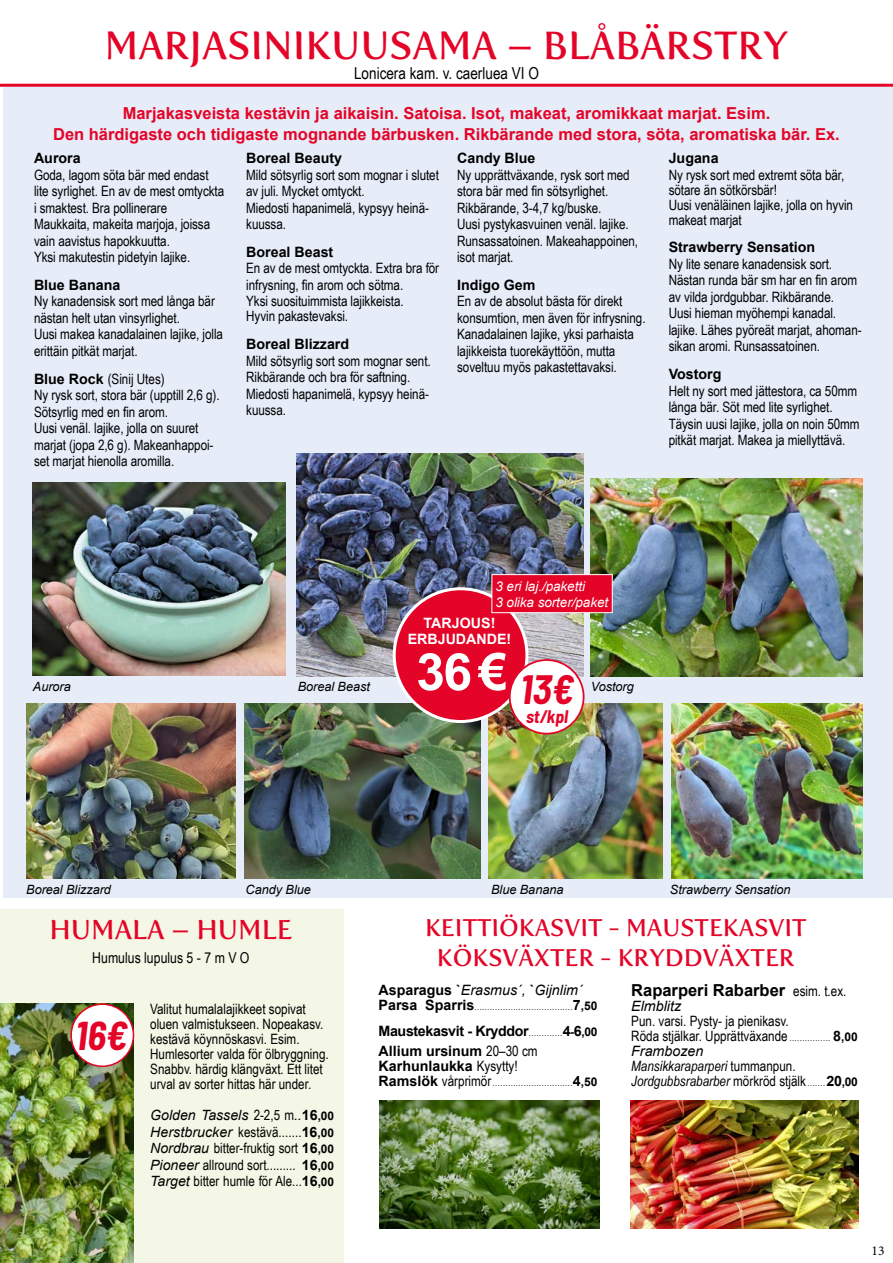
<style>
.page{position:relative;width:893px;height:1263px;background:#fff}
.page>*{position:absolute;margin:0;border:0;box-sizing:border-box;transform-origin:0 0}
.t1{font:700 51.6px "Arial";color:#fff}
.t2{font:italic 700 semi-condensed 40.05px "Barlow";color:#e40428}
.t3{font:italic 700 semi-condensed 39.3px "Barlow";color:#e40428}
.t4{font:39px "Fertigo Pro";color:#e40428}
.t5{font:27px "Fertigo Pro";color:#e40428}
.t6{font:24px/30px "Fertigo Pro";color:#e40428;text-align:center}
.t7{font:italic 700 semi-condensed 17.85px "Barlow";color:#e40428}
.t8{font:700 16.5px/21px "Arial";color:#e40428;text-align:center}
.t9{font:700 16.5px "Arial";color:#000}
.t10{font:16.5px "Arial Narrow";color:#000}
.t11{font:15px "Arial Narrow";color:#000}
.t12{font:14.25px/16.5px "Arial Narrow";letter-spacing:-.005em;color:#000}
.t13{font:700 14.25px "Arial";color:#000}
.t14{font:italic 14.25px/15px "Arial Narrow";color:#000}
.t15{font:700 14.25px/19.5px "Arial";letter-spacing:-.025em;color:#000}
.t16{font:italic 14.25px "Arial";color:#000}
.t17{font:700 14.25px/15.3px "Arial";color:#fff;text-align:center}
.t18{font:14.1px/16.5px "Arial Narrow";color:#000;text-align:justify}
.t19{font:italic 14.1px "Arial";color:#000}
.t20{font:italic 13.5px/16.5px "Arial";letter-spacing:-.005em;color:#fff}
.t21{font:13.5px "Minion Pro";color:#000}
.t22{font:italic 12.75px "Arial";letter-spacing:-.005em;color:#000}
.t23{font:9px "Arial Narrow";color:#000}
.s1{font-family:"Arial";font-weight:700}
.s2{font-family:"Arial Narrow";font-style:normal}
.s3{font-weight:700;font-style:normal}
.s4{font-weight:700;font-style:normal;font-size:11.85px}
.s5{font-family:"Arial";font-style:italic}
.s6{font-family:"Arial";font-weight:700;font-size:11.85px}
.s7{font-family:"Arial";font-weight:700;font-size:14.25px}
.s8{font-family:"Arial";font-weight:700;font-size:12px}
.s9{font-family:"Arial Narrow";font-weight:400;font-size:9px}
.s10{font-size:12px}
.s11{font-family:"Arial Narrow";font-weight:400}
.s12{font-size:14.25px}
.s13{font-family:"Arial Narrow";font-weight:400;font-size:14.25px}
.s14{font-size:9px}
.s15{font-style:normal}
.s16{font-style:normal;font-size:9px}
.s17{font-family:"Arial";font-weight:700;font-style:normal}
.s18{font-family:"Arial";font-weight:700;font-style:normal;font-size:12px}
</style>
<div class="page">
<div style="left:4px;top:87px;width:889px;height:810px;background:#e6ecf8"></div>
<div style="left:0;top:909px;width:343px;height:354px;background:#f4f7e5"></div>
<img style="left:296px;top:454px;width:287px;height:223px">
<img style="left:591px;top:478px;width:271px;height:199px">
<img style="left:26px;top:704px;width:210px;height:175px">
<hr style="left:0;top:84px;width:893px;height:3px;background:#e40428">
<img style="left:0;top:1003px;width:133px;height:260px">
<img style="left:33px;top:482px;width:252px;height:193px">
<div style="left:71px;top:1004px;width:62px;height:62px;background:#fff;border-radius:50%"></div>
<div style="left:70px;top:1003px;width:64px;height:64px;border:2px solid #e40428;border-radius:50%"></div>
<img style="left:244px;top:704px;width:236px;height:175px">
<img style="left:489px;top:704px;width:174px;height:175px">
<img style="left:671px;top:704px;width:191px;height:175px">
<div style="left:394px;top:589px;width:133px;height:132px;background:#e40428;border-radius:50%"></div>
<div style="left:393px;top:587px;width:135px;height:136px;border:3px solid #fff;border-radius:50%"></div>
<div style="left:510px;top:660px;width:74px;height:74px;background:#fff;border-radius:50%"></div>
<div style="left:509px;top:659px;width:75px;height:75px;border:2px solid #e40428;border-radius:50%"></div>
<div style="left:491px;top:574px;width:122px;height:39px;background:#e40428;border:1px solid #fff"></div>
<img style="left:380px;top:1101px;width:219px;height:128px">
<img style="left:630px;top:1101px;width:229px;height:128px">
<h3 class="t4" style="left:105px;top:23px;width:685px">MARJASINIKUUSAMA – BLÅBÄRSTRY</h3>
<p class="t10" style="left:354px;top:61px;width:186px">Lonicera kam. v. caerluea VI O</p>
<p class="t8" style="left:53px;top:103px;width:788px">Marjakasveista kestävin ja aikaisin. Satoisa. Isot, makeat, aromikkaat marjat. Esim.<br>Den härdigaste och tidigaste mognande bärbusken. Rikbärande med stora, söta, aromatiska bär. Ex.</p>
<p class="t13" style="left:34px;top:149px;width:48px">Aurora</p>
<p class="t12" style="left:34px;top:166px;width:192px">Goda, lagom söta bär med endast lite syrlighet. En av de mest omtyckta i smaktest. Bra pollinerare<br>Maukkaita, makeita marjoja, joissa vain aavistus hapokkuutta.<br>Yksi makutestin pidetyin lajike.</p>
<p class="t13" style="left:34px;top:275px;width:88px">Blue Banana</p>
<p class="t12" style="left:34px;top:293px;width:191px">Ny kanadensisk sort med långa bär nästan helt utan vinsyrlighet.<br>Uusi makea kanadalainen lajike, jolla erittäin pitkät marjat.</p>
<p class="t12" style="left:34px;top:370px;width:187px"><span class="s1">Blue Rock</span> (Sinij Utes)<br>Ny rysk sort, stora bär (upptill 2,6 g).<br>Sötsyrlig med en fin arom.<br>Uusi venäl. lajike, jolla on suuret marjat (jopa 2,6 g). Makeanhappoi&shy;set marjat hienolla aromilla.</p>
<p class="t13" style="left:246px;top:149px;width:97px">Boreal Beauty</p>
<p class="t12" style="left:246px;top:166px;width:194px">Mild sötsyrlig sort som mognar i slutet av juli. Mycket omtyckt.<br>Miedosti hapanimelä, kypsyy heinä&shy;kuussa.</p>
<p class="t13" style="left:246px;top:242px;width:89px">Boreal Beast</p>
<p class="t12" style="left:246px;top:260px;width:194px">En av de mest omtyckta. Extra bra för infrysning, fin arom och sötma.<br>Yksi suosituimmista lajikkeista.</p>
<p class="t12" style="left:246px;top:308px;width:103px">Hyvin pakastevaksi.</p>
<p class="t13" style="left:246px;top:335px;width:104px">Boreal Blizzard</p>
<p class="t12" style="left:246px;top:352px;width:186px">Mild sötsyrlig sort som mognar sent.<br>Rikbärande och bra för saftning.<br>Miedosti hapanimelä, kypsyy heinä&shy;kuussa.</p>
<p class="t13" style="left:457px;top:149px;width:80px">Candy Blue</p>
<p class="t12" style="left:457px;top:166px;width:183px">Ny upprättväxande, rysk sort med stora bär med fin sötsyrlighet.<br>Rikbärande, 3-4,7 kg/buske.<br>Uusi pystykasvuinen venäl. lajike.<br>Runsassatoinen. Makeahappoinen, isot marjat.</p>
<p class="t13" style="left:457px;top:275px;width:80px">Indigo Gem</p>
<p class="t12" style="left:457px;top:293px;width:190px">En av de absolut bästa för direkt konsumtion, men även för infrysning.<br>Kanadalainen lajike, yksi parhaista lajikkeista tuorekäyttöön, mutta soveltuu myös pakastettavaksi.</p>
<p class="t13" style="left:669px;top:149px;width:51px">Jugana</p>
<p class="t12" style="left:669px;top:167px;width:186px;line-height:15px">Ny rysk sort med extremt söta bär, sötare än sötkörsbär!<br>Uusi venäläinen lajike, jolla on hyvin makeat marjat</p>
<p class="t13" style="left:669px;top:238px;width:148px">Strawberry Sensation</p>
<p class="t12" style="left:669px;top:255px;width:194px">Ny lite senare kanadensisk sort.<br>Nästan runda bär sm har en fin arom av vilda jordgubbar. Rikbärande.<br>Uusi hieman myöhempi kanadal. lajike. Lähes pyöreät marjat, ahoman&shy;sikan aromi. Runsassatoinen.</p>
<p class="t13" style="left:669px;top:365px;width:54px">Vostorg</p>
<p class="t12" style="left:669px;top:382px;width:192px">Helt ny sort med jättestora, ca 50mm långa bär. Söt med lite syrlighet.<br>Täysin uusi lajike, jolla on noin 50mm pitkät marjat. Makea ja miellyttävä.</p>
<p class="t22" style="left:33px;top:678px;width:39px">Aurora</p>
<p class="t22" style="left:298px;top:678px;width:74px">Boreal Beast</p>
<p class="t20" style="left:495px;top:578px;width:114px">3 eri laj./paketti<br>3 olika sorter/paket</p>
<p class="t17" style="left:408px;top:616px;width:105px">TARJOUS!<br>ERBJUDANDE!</p>
<h1 class="t1" style="left:416px;top:638px;width:93px">36€</h1>
<h2 class="t2" style="left:520px;top:665px;width:55px">13€</h2>
<p class="t7" style="left:526px;top:705px;width:43px">st/kpl</p>
<p class="t22" style="left:591px;top:678px;width:45px">Vostorg</p>
<p class="t22" style="left:26px;top:881px;width:86px">Boreal Blizzard</p>
<p class="t22" style="left:670px;top:881px;width:122px">Strawberry Sensation</p>
<p class="t22" style="left:246px;top:881px;width:67px">Candy Blue</p>
<p class="t22" style="left:491px;top:881px;width:74px">Blue Banana</p>
<h3 class="t5" style="left:49px;top:914px;width:244px">HUMALA – HUMLE</h3>
<p class="t11" style="left:92px;top:947px;width:159px">Humulus lupulus 5 - 7 m V O</p>
<h3 class="t3" style="left:76px;top:1012px;width:53px">16€</h3>
<p class="t12" style="left:150px;top:1001px;width:180px;line-height:15px">Valitut humalalajikkeet sopivat oluen valmistukseen. Nopeakasv. kestävä köynnöskasvi. Esim.<br>Humlesorter valda för ölbryggning.<br>Snabbv. härdig klängväxt. Ett litet urval av sorter hittas här under.</p>
<p class="t19" style="left:150px;top:1106px;width:186px">Golden Tassels <span class="s2">2-2,5 m</span>..<span class="s3">16</span><span class="s4">,00</span></p>
<p class="t18" style="left:150px;top:1123px;width:186px"><span class="s5">Herstbrucker</span> kestävä.......<span class="s1">16</span><span class="s6">,00<br></span><span class="s5">Nordbrau</span> bitter-fruktig sort <span class="s1">16</span><span class="s6">,00<br></span><span class="s5">Pioneer</span> allround sort......... <span class="s1">16</span><span class="s6">,00<br></span><span class="s5">Target</span> bitter humle för Ale...<span class="s1">16</span><span class="s6">,00</span></p>
<h3 class="t6" style="left:425px;top:912px;width:383px">KEITTIÖKASVIT - MAUSTEKASVIT<br>KÖKSVÄXTER - KRYDDVÄXTER</h3>
<p class="t16" style="left:379px;top:980px;width:206px"><span class="s3">Asparagus `</span>Erasmus´, <span class="s3">`</span>Gijnlim´</p>
<p class="t23" style="left:379px;top:1000px;width:220px"><span class="s7">Parsa Sparris</span>......................................<span class="s7">7</span><span class="s8">,50</span></p>
<p class="t15" style="left:379px;top:1022px;width:220px">Maustekasvit - Kryddor<span class="s9">.............</span>4<span class="s10">-</span>6<span class="s10">,00<br></span>Allium ursinum <span class="s11">20–30 cm</span></p>
<p class="t13" style="left:379px;top:1056px;width:141px">Karhunlaukka <span class="s11">Kysytty!</span></p>
<p class="t23" style="left:379px;top:1076px;width:220px"><span class="s7">Ramslök</span> <span class="s12">vårprimör</span>...............................<span class="s7">4</span><span class="s8">,50</span></p>
<p class="t9" style="left:631px;top:980px;width:217px">Raparperi Rabarber <span class="s13">esim. t.ex.</span></p>
<p class="t16" style="left:631px;top:997px;width:51px">Elmblitz</p>
<p class="t12" style="left:631px;top:1013px;width:228px;line-height:15px">Pun. varsi. Pysty- ja pienikasv.<br>Röda stjälkar. Upprättväxande <span class="s14">................</span> <span class="s1">8</span><span class="s8">,00</span></p>
<p class="t16" style="left:631px;top:1042px;width:74px">Frambozen</p>
<p class="t14" style="left:631px;top:1059px;width:228px">Mansikkaraparperi <span class="s15">tummanpun.<br></span>Jordgubbsrabarber <span class="s15">mörkröd stjälk</span> <span class="s16">.......</span> <span class="s17">20</span><span class="s18">,00</span></p>
<p class="t21" style="left:871px;top:1241px;width:14px">13</p>
</div>
